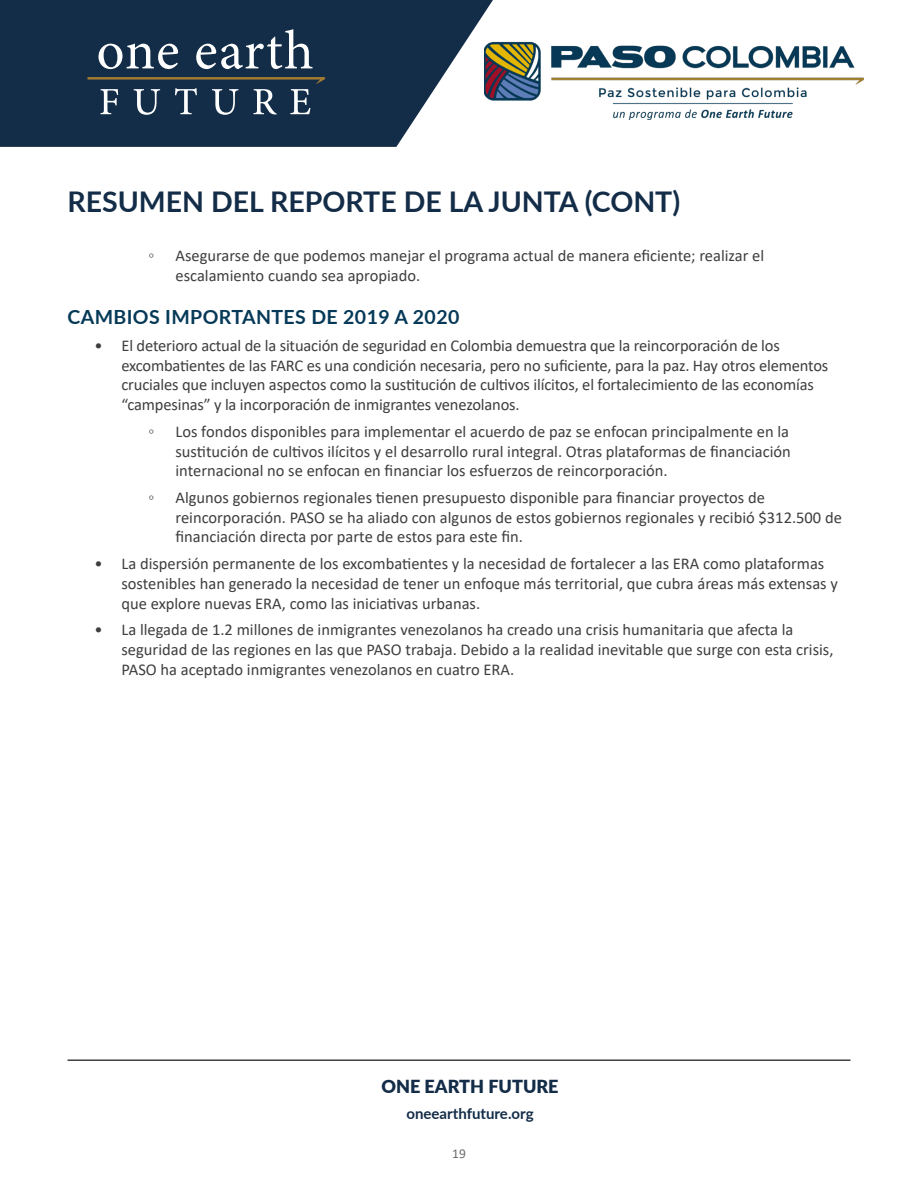
<style>
.page{position:relative;width:918px;height:1188px;background:#fff}
.page>*{position:absolute;margin:0;border:0;box-sizing:border-box;transform-origin:0 0}
.t1{font:700 28.5px "Lato";color:#132c47}
.t2{font:700 19.5px "Lato";letter-spacing:.02em;color:#063957}
.t3{font:900 18px "Lato";color:#132c47}
.t4{font:16.5px/19.8px "Calibri";color:#3e3e3f}
.t5{font:700 15px "Lato";color:#132c47}
.t6{font:13.5px "Calibri";color:#6c6d70}
</style>
<div class="page">
<hr style="left:68px;top:1059px;width:782px;height:2px;background:#414042">
<svg style="left:0;top:0;width:493px;height:147px;background:#2d445c"></svg>
<svg style="left:98px;top:43px;width:80px;height:26px"></svg>
<svg style="left:196px;top:29px;width:117px;height:40px"></svg>
<svg style="left:87px;top:77px;width:239px;height:38px;background:#37495a"></svg>
<img style="left:485px;top:34px;width:378px;height:85px">
<p class="t1" style="left:68px;top:181px;width:614px">RESUMEN DEL REPORTE DE LA JUNTA (CONT)</p>
<p class="t4" style="left:148px;top:245px;width:7px">◦</p>
<p class="t4" style="left:176px;top:245px;width:590px">Asegurarse de que podemos manejar el programa actual de manera eficiente; realizar el escalamiento cuando sea apropiado.</p>
<p class="t2" style="left:68px;top:303px;width:393px">CAMBIOS IMPORTANTES DE 2019 A 2020</p>
<p class="t4" style="left:122px;top:335px;width:708px;text-indent:-27px">• El deterioro actual de la situación de seguridad en Colombia demuestra que la reincorporación de los excombatientes de las FARC es una condición necesaria, pero no suficiente, para la paz. Hay otros elementos cruciales que incluyen aspectos como la sustitución de cultivos ilícitos, el fortalecimiento de las economías “campesinas” y la incorporación de inmigrantes venezolanos.</p>
<p class="t4" style="left:148px;top:421px;width:7px">◦</p>
<p class="t4" style="left:176px;top:421px;width:617px;text-align:justify">Los fondos disponibles para implementar el acuerdo de paz se enfocan principalmente en la sustitución de cultivos ilícitos y el desarrollo rural integral. Otras plataformas de financiación internacional no se enfocan en financiar los esfuerzos de reincorporación.</p>
<p class="t4" style="left:148px;top:487px;width:7px">◦</p>
<p class="t4" style="left:176px;top:487px;width:668px">Algunos gobiernos regionales tienen presupuesto disponible para financiar proyectos de reincorporación. PASO se ha aliado con algunos de estos gobiernos regionales y recibió $312.500 de financiación directa por parte de estos para este fin.</p>
<p class="t4" style="left:122px;top:553px;width:718px;text-indent:-27px">• La dispersión permanente de los excombatientes y la necesidad de fortalecer a las ERA como plataformas sostenibles han generado la necesidad de tener un enfoque más territorial, que cubra áreas más extensas y que explore nuevas ERA, como las iniciativas urbanas.</p>
<p class="t4" style="left:122px;top:619px;width:713px;text-indent:-27px">• La llegada de 1.2 millones de inmigrantes venezolanos ha creado una crisis humanitaria que afecta la seguridad de las regiones en las que PASO trabaja. Debido a la realidad inevitable que surge con esta crisis,<br>PASO ha aceptado inmigrantes venezolanos en cuatro ERA.</p>
<p class="t3" style="left:381px;top:1073px;width:179px">ONE EARTH FUTURE</p>
<p class="t5" style="left:407px;top:1102px;width:129px">oneearthfuture.org</p>
<p class="t6" style="left:452px;top:1144px;width:15px">19</p>
</div>
